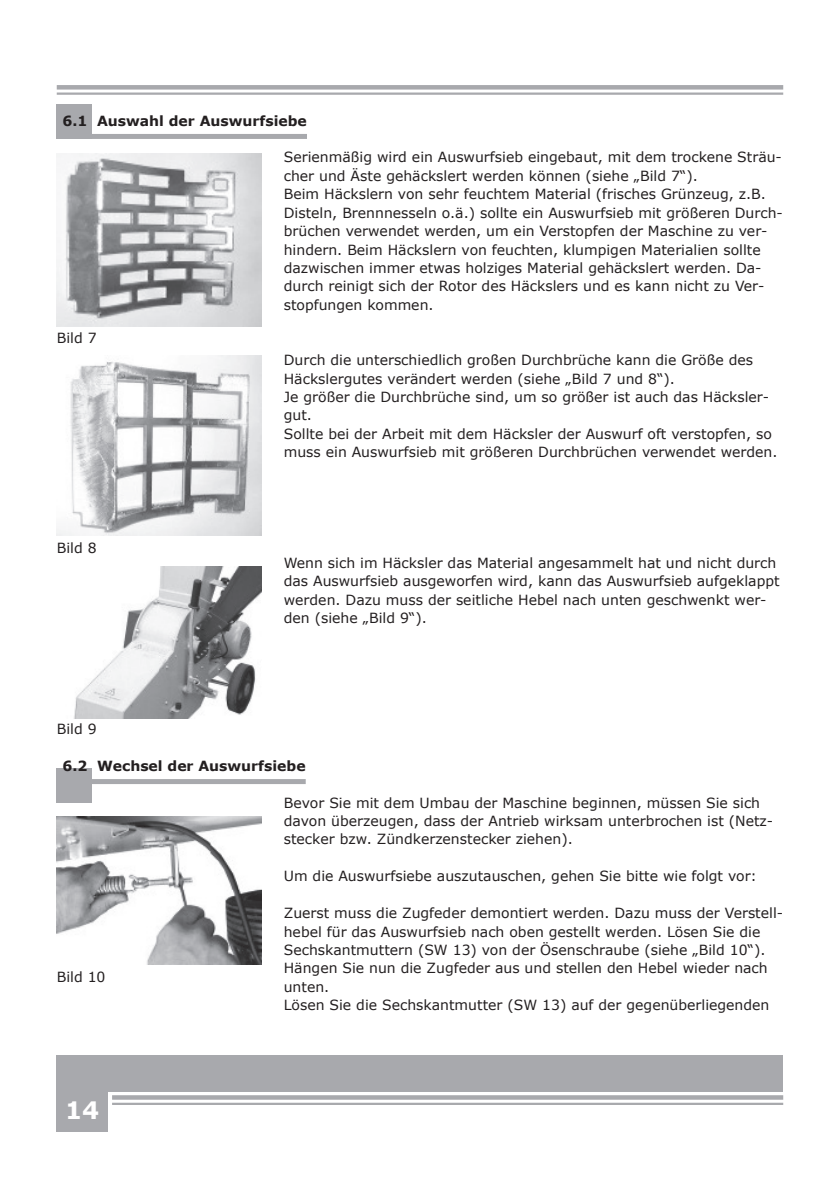
<style>
.page{position:relative;width:840px;height:1191px;background:#fff}
.page>*{position:absolute;margin:0;border:0;box-sizing:border-box;transform-origin:0 0}
.t1{font:700 24px "Verdana";color:#fff}
.t2{font:14px/18.4px "Verdana";color:#231f20}
.t3{font:700 14px "Verdana";color:#231f20}
</style>
<div class="page">
<svg style="left:112px;top:1095px;width:670px;height:4px;background:#acadb1"></svg>
<hr style="left:112px;top:1102px;width:670px;height:3px;background:#a8a9ad">
<div style="left:57px;top:85px;width:725px;height:5px;background:#a8a9ad"></div>
<hr style="left:57px;top:92px;width:725px;height:3px;background:#a8a9ad">
<div style="left:57px;top:1054px;width:725px;height:37px;background:#a8a9ad"></div>
<div style="left:57px;top:1090px;width:51px;height:41px;background:#a8a9ad"></div>
<div style="left:57px;top:768px;width:35px;height:34px;background:#a8a9ad"></div>
<div style="left:57px;top:105px;width:35px;height:34px;background:#a8a9ad"></div>
<div style="left:91px;top:134px;width:216px;height:5px;background:#a8a9ad"></div>
<div style="left:91px;top:779px;width:214px;height:5px;background:#a8a9ad"></div>
<img style="left:57px;top:153px;width:204px;height:173px">
<img style="left:57px;top:355px;width:204px;height:180px">
<img style="left:74px;top:566px;width:187px;height:152px">
<img style="left:57px;top:816px;width:204px;height:148px">
<p class="t3" style="left:62px;top:111px;width:246px">6.1 Auswahl der Auswurfsiebe</p>
<p class="t2" style="left:283px;top:148px;width:500px">Serienmäßig wird ein Auswurfsieb eingebaut, mit dem trockene Sträu&shy;cher und Äste gehäckslert werden können (siehe „Bild 7“).<br>Beim Häckslern von sehr feuchtem Material (frisches Grünzeug, z.B.<br>Disteln, Brennnesseln o.ä.) sollte ein Auswurfsieb mit größeren Durch&shy;brüchen verwendet werden, um ein Verstopfen der Maschine zu ver&shy;hindern. Beim Häckslern von feuchten, klumpigen Materialien sollte dazwischen immer etwas holziges Material gehäckslert werden. Da&shy;durch reinigt sich der Rotor des Häckslers und es kann nicht zu Ver&shy;stopfungen kommen.</p>
<p class="t2" style="left:57px;top:328px;width:41px">Bild 7</p>
<p class="t2" style="left:57px;top:538px;width:41px">Bild 8</p>
<p class="t2" style="left:57px;top:719px;width:41px">Bild 9</p>
<p class="t2" style="left:283px;top:351px;width:495px">Durch die unterschiedlich großen Durchbrüche kann die Größe des Häckslergutes verändert werden (siehe „Bild 7 und 8“).<br>Je größer die Durchbrüche sind, um so größer ist auch das Häcksler&shy;gut.<br>Sollte bei der Arbeit mit dem Häcksler der Auswurf oft verstopfen, so muss ein Auswurfsieb mit größeren Durchbrüchen verwendet werden.</p>
<p class="t2" style="left:283px;top:553px;width:497px">Wenn sich im Häcksler das Material angesammelt hat und nicht durch das Auswurfsieb ausgeworfen wird, kann das Auswurfsieb aufgeklappt werden. Dazu muss der seitliche Hebel nach unten geschwenkt wer&shy;den (siehe „Bild 9“).</p>
<p class="t3" style="left:62px;top:755px;width:244px">6.2 Wechsel der Auswurfsiebe</p>
<p class="t2" style="left:283px;top:793px;width:490px">Bevor Sie mit dem Umbau der Maschine beginnen, müssen Sie sich davon überzeugen, dass der Antrieb wirksam unterbrochen ist (Netz&shy;stecker bzw. Zündkerzenstecker ziehen).</p>
<p class="t2" style="left:283px;top:866px;width:474px">Um die Auswurfsiebe auszutauschen, gehen Sie bitte wie folgt vor:</p>
<p class="t2" style="left:283px;top:903px;width:500px">Zuerst muss die Zugfeder demontiert werden. Dazu muss der Verstell&shy;hebel für das Auswurfsieb nach oben gestellt werden. Lösen Sie die Sechskantmuttern (SW 13) von der Ösenschraube (siehe „Bild 10“).<br>Hängen Sie nun die Zugfeder aus und stellen den Hebel wieder nach unten.<br>Lösen Sie die Sechskantmutter (SW 13) auf der gegenüberliegenden</p>
<p class="t2" style="left:57px;top:968px;width:50px">Bild 10</p>
<h1 class="t1" style="left:65px;top:1093px;width:36px">14</h1>
</div>
